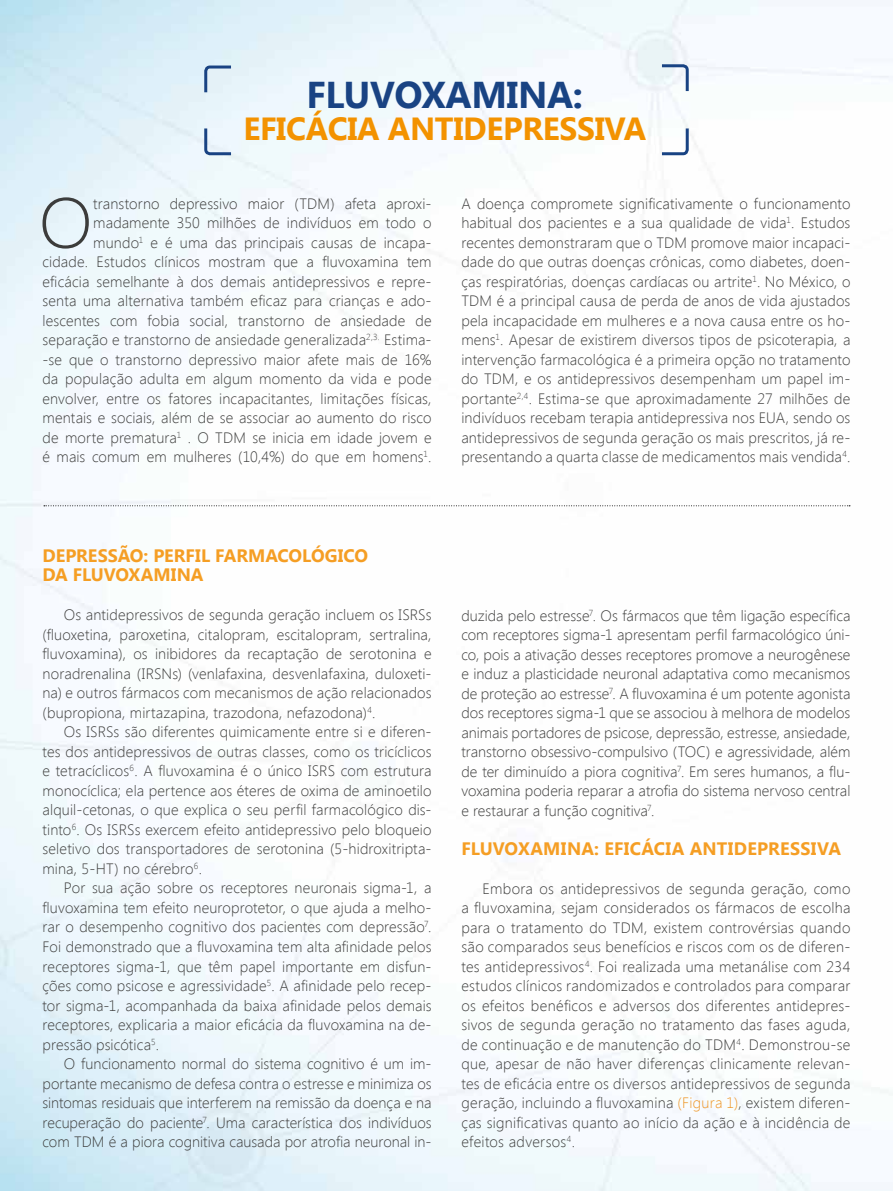
<style>
.page{position:relative;width:893px;height:1191px;background:#fff}
.page>*{position:absolute;margin:0;border:0;box-sizing:border-box;transform-origin:0 0}
.t1{font:300 70.65px "Segoe UI";color:#3c3c3b}
.t2{font:700 37.2px "Segoe UI";letter-spacing:-.01em;color:#194383}
.t3{font:700 31.95px "Segoe UI";letter-spacing:-.01em;color:#f39200}
.t4{font:700 18px/19.5px "Segoe UI";color:#f59e24}
.t5{font:300 15px/19.5px "Segoe UI";letter-spacing:.01em;color:#3c3c3b;text-align:justify}
.s1{color:#ee9424}
</style>
<div class="page">
<svg style="left:203px;top:125px;width:31px;height:32px"></svg>
<svg style="left:203px;top:64px;width:31px;height:31px"></svg>
<svg style="left:659px;top:63px;width:31px;height:31px"></svg>
<svg style="left:659px;top:125px;width:31px;height:32px"></svg>
<svg style="left:44px;top:505px;width:806px;height:1px"></svg>
<h2 class="t2" style="left:307px;top:68px;width:278px">FLUVOXAMINA:</h2>
<h3 class="t3" style="left:243px;top:106px;width:404px">EFICÁCIA ANTIDEPRESSIVA</h3>
<p class="t5" style="left:43px;top:193px;width:391px;text-align:right">transtorno depressivo maior (TDM) afeta aproxi&shy;madamente 350 milhões de indivíduos em todo o mundo<sup>1</sup> e é uma das principais causas de incapa-<br>cidade. Estudos clínicos mostram que a fluvoxamina tem eficácia semelhante à dos demais antidepressivos e repre&shy;senta uma alternativa também eficaz para crianças e ado&shy;lescentes com fobia social, transtorno de ansiedade de separação e transtorno de ansiedade generalizada<sup>2,3.</sup> Estima--se que o transtorno depressivo maior afete mais de 16% da população adulta em algum momento da vida e pode envolver, entre os fatores incapacitantes, limitações físicas, mentais e sociais, além de se associar ao aumento do risco de morte prematura<sup>1</sup> . O TDM se inicia em idade jovem e é mais comum em mulheres (10,4%) do que em homens<sup>1</sup>.</p>
<p class="t5" style="left:461px;top:193px;width:391px">A doença compromete significativamente o funcionamento habitual dos pacientes e a sua qualidade de vida<sup>1</sup>. Estudos recentes demonstraram que o TDM promove maior incapaci&shy;dade do que outras doenças crônicas, como diabetes, doen&shy;ças respiratórias, doenças cardíacas ou artrite<sup>1</sup>. No México, o TDM é a principal causa de perda de anos de vida ajustados pela incapacidade em mulheres e a nova causa entre os ho&shy;mens<sup>1</sup>. Apesar de existirem diversos tipos de psicoterapia, a intervenção farmacológica é a primeira opção no tratamento do TDM, e os antidepressivos desempenham um papel im&shy;portante<sup>2,4</sup>. Estima-se que aproximadamente 27 milhões de indivíduos recebam terapia antidepressiva nos EUA, sendo os antidepressivos de segunda geração os mais prescritos, já re&shy;presentando a quarta classe de medicamentos mais vendida<sup>4</sup>.</p>
<h1 class="t1" style="left:39px;top:174px;width:55px">O</h1>
<p class="t4" style="left:43px;top:545px;width:327px">DEPRESSÃO: PERFIL FARMACOLÓGICO<br>DA FLUVOXAMINA</p>
<p class="t5" style="left:43px;top:605px;width:391px;text-indent:21px">Os antidepressivos de segunda geração incluem os ISRSs (fluoxetina, paroxetina, citalopram, escitalopram, sertralina, fluvoxamina), os inibidores da recaptação de serotonina e noradrenalina (IRSNs) (venlafaxina, desvenlafaxina, duloxeti&shy;na) e outros fármacos com mecanismos de ação relacionados (bupropiona, mirtazapina, trazodona, nefazodona)<sup>4</sup>.</p>
<p class="t5" style="left:43px;top:722px;width:391px;text-indent:21px">Os ISRSs são diferentes quimicamente entre si e diferen&shy;tes dos antidepressivos de outras classes, como os tricíclicos e tetracíclicos<sup>6</sup>. A fluvoxamina é o único ISRS com estrutura monocíclica; ela pertence aos éteres de oxima de aminoetilo alquil-cetonas, o que explica o seu perfil farmacológico dis&shy;tinto<sup>6</sup>. Os ISRSs exercem efeito antidepressivo pelo bloqueio seletivo dos transportadores de serotonina (5-hidroxitripta&shy;mina, 5-HT) no cérebro<sup>6</sup>.</p>
<p class="t5" style="left:43px;top:878px;width:391px;text-indent:21px">Por sua ação sobre os receptores neuronais sigma-1, a fluvoxamina tem efeito neuroprotetor, o que ajuda a melho&shy;rar o desempenho cognitivo dos pacientes com depressão<sup>7</sup>.<br>Foi demonstrado que a fluvoxamina tem alta afinidade pelos receptores sigma-1, que têm papel importante em disfun&shy;ções como psicose e agressividade<sup>5</sup>. A afinidade pelo recep&shy;tor sigma-1, acompanhada da baixa afinidade pelos demais receptores, explicaria a maior eficácia da fluvoxamina na de&shy;pressão psicótica<sup>5</sup>.</p>
<p class="t5" style="left:43px;top:1053px;width:391px;text-indent:21px">O funcionamento normal do sistema cognitivo é um im&shy;portante mecanismo de defesa contra o estresse e minimiza os sintomas residuais que interferem na remissão da doença e na recuperação do paciente<sup>7</sup>. Uma característica dos indivíduos com TDM é a piora cognitiva causada por atrofia neuronal in-</p>
<p class="t5" style="left:461px;top:605px;width:391px">duzida pelo estresse<sup>7</sup>. Os fármacos que têm ligação específica com receptores sigma-1 apresentam perfil farmacológico úni&shy;co, pois a ativação desses receptores promove a neurogênese e induz a plasticidade neuronal adaptativa como mecanismos de proteção ao estresse<sup>7</sup>. A fluvoxamina é um potente agonista dos receptores sigma-1 que se associou à melhora de modelos animais portadores de psicose, depressão, estresse, ansiedade, transtorno obsessivo-compulsivo (TOC) e agressividade, além de ter diminuído a piora cognitiva<sup>7</sup>. Em seres humanos, a flu&shy;voxamina poderia reparar a atrofia do sistema nervoso central e restaurar a função cognitiva<sup>7</sup>.</p>
<p class="t4" style="left:461px;top:837px;width:381px">FLUVOXAMINA: EFICÁCIA ANTIDEPRESSIVA</p>
<p class="t5" style="left:461px;top:878px;width:391px;text-indent:21px">Embora os antidepressivos de segunda geração, como a fluvoxamina, sejam considerados os fármacos de escolha para o tratamento do TDM, existem controvérsias quando são comparados seus benefícios e riscos com os de diferen&shy;tes antidepressivos<sup>4</sup>. Foi realizada uma metanálise com 234 estudos clínicos randomizados e controlados para comparar os efeitos benéficos e adversos dos diferentes antidepres&shy;sivos de segunda geração no tratamento das fases aguda, de continuação e de manutenção do TDM<sup>4</sup>. Demonstrou-se que, apesar de não haver diferenças clinicamente relevan&shy;tes de eficácia entre os diversos antidepressivos de segunda geração, incluindo a fluvoxamina <span class="s1">(Figura 1)</span>, existem diferen&shy;ças significativas quanto ao início da ação e à incidência de efeitos adversos<sup>4</sup>.</p>
</div>
